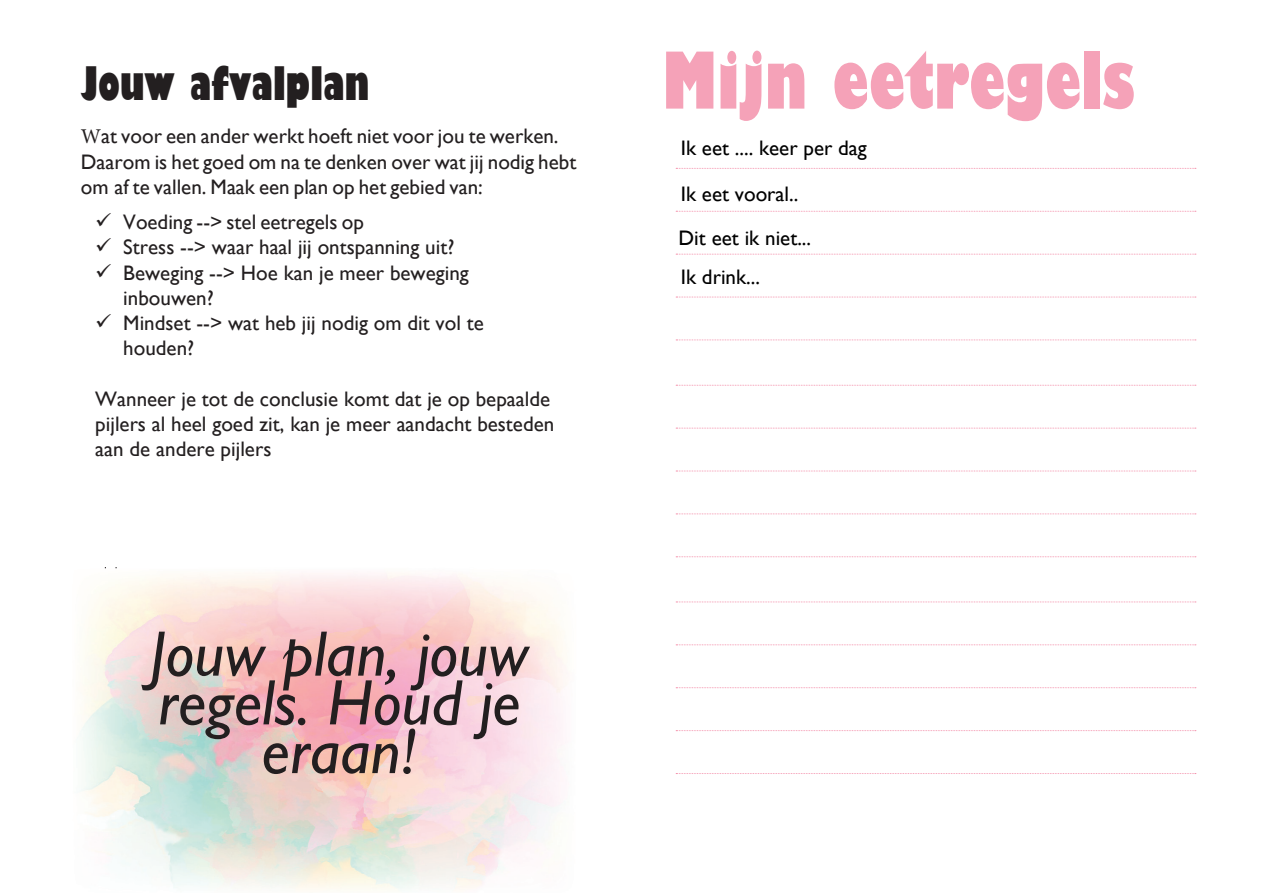
<style>
.page{position:relative;width:1263px;height:893px;background:#fff}
.page>*{position:absolute;margin:0;border:0;box-sizing:border-box;transform-origin:0 0}
.t1{font:800 condensed 76.5px "Gill Sans";color:#f5a2b8}
.t2{font:italic 64.5px/48.8px "Gill Sans";color:#231f20;text-align:center}
.t3{font:800 condensed 45px "Gill Sans";color:#231f20}
.t4{font:21px/25.2px "Gill Sans";color:#231f20}
.t5{font:21px/44.2px "Gill Sans";color:#000}
.s1{font-family:"Minion Pro"}
</style>
<div class="page">
<img style="left:81px;top:574px;width:485px;height:317px">
<svg style="left:676px;top:168px;width:520px;height:1px"></svg>
<svg style="left:676px;top:385px;width:520px;height:1px"></svg>
<svg style="left:676px;top:602px;width:520px;height:1px"></svg>
<svg style="left:676px;top:211px;width:520px;height:1px"></svg>
<svg style="left:676px;top:428px;width:520px;height:1px"></svg>
<svg style="left:676px;top:644px;width:520px;height:1px"></svg>
<svg style="left:676px;top:254px;width:520px;height:1px"></svg>
<svg style="left:676px;top:471px;width:520px;height:1px"></svg>
<svg style="left:676px;top:687px;width:520px;height:1px"></svg>
<svg style="left:676px;top:297px;width:520px;height:1px"></svg>
<svg style="left:676px;top:513px;width:520px;height:1px"></svg>
<svg style="left:676px;top:730px;width:520px;height:1px"></svg>
<svg style="left:676px;top:340px;width:520px;height:1px"></svg>
<svg style="left:676px;top:556px;width:520px;height:1px"></svg>
<svg style="left:676px;top:773px;width:520px;height:1px"></svg>
<h3 class="t3" style="left:81px;top:56px;width:290px">Jouw afvalplan</h3>
<p class="t4" style="left:81px;top:124px;width:497px"><span class="s1">W</span>at voor een ander werkt hoeft niet voor jou te werken.<br>Daarom is het goed om na te denken over wat jij nodig hebt om af te vallen. Maak een plan op het gebied van:</p>
<p class="t4" style="left:95px;top:210px;width:270px">✓ Voeding --&gt; stel eetregels op</p>
<p class="t4" style="left:95px;top:235px;width:360px">✓ Stress --&gt; waar haal jij ontspanning uit?</p>
<p class="t4" style="left:123px;top:260px;width:347px;text-indent:-28px">✓ Beweging --&gt; Hoe kan je meer beweging inbouwen?</p>
<p class="t4" style="left:123px;top:311px;width:362px;text-indent:-28px">✓ Mindset --&gt; wat heb jij nodig om dit vol te houden?</p>
<p class="t4" style="left:95px;top:386px;width:460px">Wanneer je tot de conclusie komt dat je op bepaalde pijlers al heel goed zit, kan je meer aandacht besteden aan de andere pijlers</p>
<h2 class="t2" style="left:150px;top:631px;width:380px">Jouw plan, jouw regels. Houd je eraan!</h2>
<h1 class="t1" style="left:662px;top:33px;width:474px">Mijn eetregels</h1>
<p class="t5" style="left:681px;top:126px;width:188px">Ik eet .... keer per dag</p>
<p class="t5" style="left:678px;top:172px;width:134px">Ik eet vooral..<br>Dit eet ik niet...</p>
<p class="t5" style="left:681px;top:255px;width:81px">Ik drink...</p>
</div>
